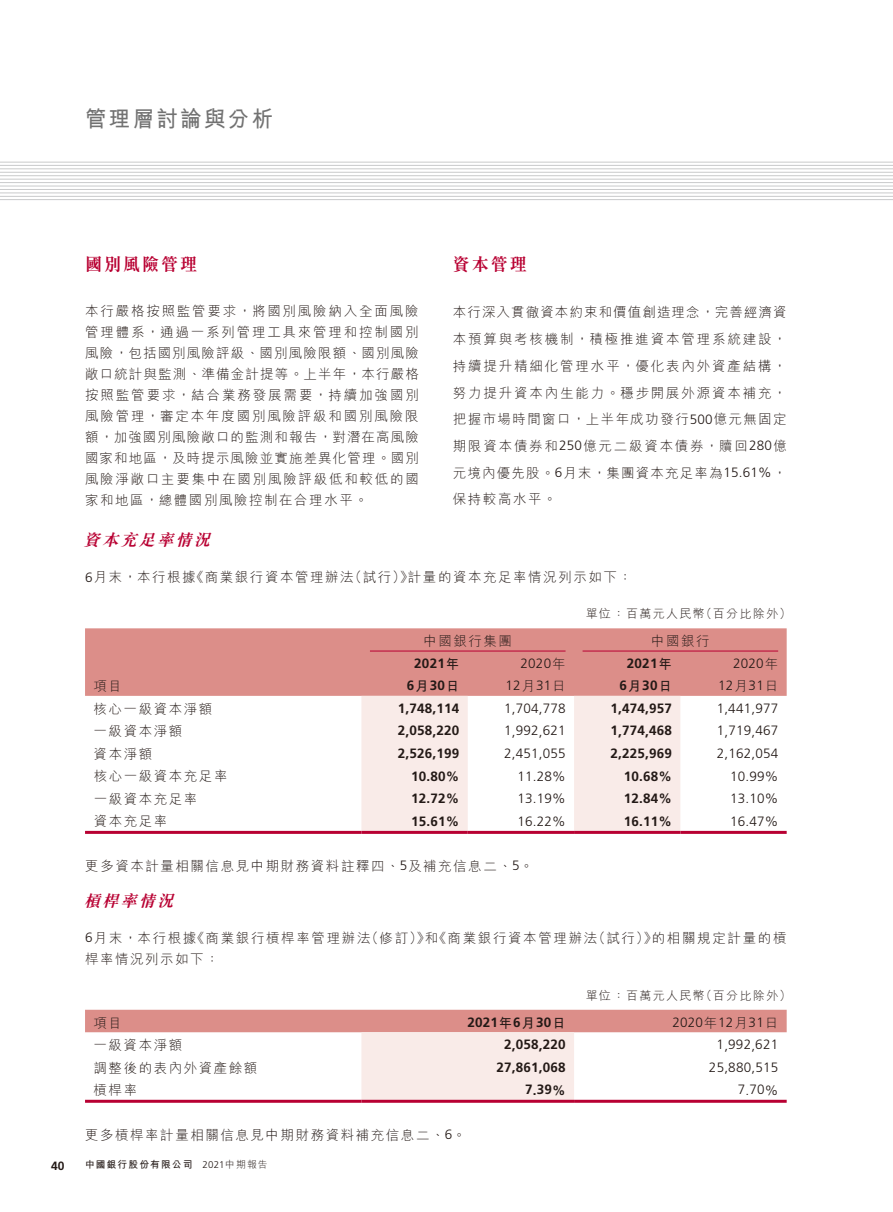
<style>
.page{position:relative;width:893px;height:1212px;background:#fff}
.page>*{position:absolute;margin:0;border:0;box-sizing:border-box;transform-origin:0 0}
.t1{font:700 22.5px "M Hei HK";letter-spacing:.115em;color:#727272;scale:.95 1}
.t2{font:700 18px "M Sung HK";letter-spacing:.115em;color:#b80032;scale:.95 1}
.t3{font:italic 700 16.5px "M Sung HK";color:#b80032}
.t4{font:300 13.5px/21px "M Hei HK";letter-spacing:.115em;color:#231916;text-align:justify}
.t5{font:300 13.5px/22.5px "Frutiger";letter-spacing:.015em;color:#231916;text-align:right}
.t6{font:700 13.5px/22.5px "Frutiger";letter-spacing:.015em;color:#231916;text-align:center}
.t7{font:300 12px "M Hei HK";letter-spacing:.115em;color:#231916}
.t8{font:700 12px "Frutiger";color:#231916}
.t9{font:700 9.75px "M Hei HK";letter-spacing:.115em;color:#231916}
.s1{font-family:"Frutiger"}
.s2{font-family:"M Hei HK"}
.s3{font-family:"Frutiger";font-weight:300}
.s4{font-weight:300}
</style>
<div class="page">
<hr style="left:0;top:162px;width:893px;height:1px;background:#c9cacb">
<hr style="left:0;top:165px;width:893px;height:1px;background:#c9cacb">
<hr style="left:0;top:168px;width:893px;height:1px;background:#c9cacb">
<hr style="left:0;top:172px;width:893px;height:1px;background:#c9cacb">
<hr style="left:0;top:175px;width:893px;height:1px;background:#c9cacb">
<hr style="left:0;top:179px;width:893px;height:1px;background:#c9cacb">
<hr style="left:0;top:182px;width:893px;height:1px;background:#c9cacb">
<hr style="left:0;top:186px;width:893px;height:1px;background:#c9cacb">
<hr style="left:0;top:189px;width:893px;height:1px;background:#c9cacb">
<hr style="left:0;top:192px;width:893px;height:1px;background:#c9cacb">
<hr style="left:0;top:196px;width:893px;height:1px;background:#c9cacb">
<hr style="left:0;top:199px;width:893px;height:1px;background:#c9cacb">
<div style="left:85px;top:628px;width:702px;height:68px;background:#dc8e89"></div>
<svg style="left:361px;top:696px;width:319px;height:135px;fill:#f9ebe8"></svg>
<hr style="left:85px;top:831px;width:276px;height:3px;background:#b80032">
<hr style="left:361px;top:831px;width:107px;height:3px;background:#b80032">
<hr style="left:468px;top:831px;width:106px;height:3px;background:#b80032">
<hr style="left:574px;top:831px;width:106px;height:3px;background:#b80032">
<hr style="left:680px;top:831px;width:107px;height:3px;background:#b80032">
<hr style="left:370px;top:651px;width:196px;height:1px;background:#b80032">
<hr style="left:583px;top:651px;width:195px;height:1px;background:#b80032">
<svg style="left:85px;top:1010px;width:702px;height:90px"></svg>
<hr style="left:85px;top:1100px;width:276px;height:3px;background:#b80032">
<hr style="left:361px;top:1100px;width:213px;height:3px;background:#b80032">
<hr style="left:574px;top:1100px;width:213px;height:3px;background:#b80032">
<h1 class="t1" style="left:85px;top:102px;width:199px">管理層討論與分析</h1>
<h2 class="t2" style="left:85px;top:252px;width:120px">國別風險管理</h2>
<p class="t4" style="left:85px;top:300px;width:335px">本行嚴格按照監管要求，將國別風險納入全面風險管理體系，通過一系列管理工具來管理和控制國別風險，包括國別風險評級、國別風險限額、國別風險敞口統計與監測、準備金計提等。上半年，本行嚴格按照監管要求，結合業務發展需要，持續加強國別風險管理，審定本年度國別風險評級和國別風險限額，加強國別風險敞口的監測和報告，對潛在高風險國家和地區，及時提示風險並實施差異化管理。國別風險淨敞口主要集中在國別風險評級低和較低的國家和地區，總體國別風險控制在合理水平。</p>
<h2 class="t2" style="left:453px;top:252px;width:80px">資本管理</h2>
<p class="t4" style="left:453px;top:299px;width:335px;line-height:26.7px">本行深入貫徹資本約束和價值創造理念，完善經濟資本預算與考核機制，積極推進資本管理系統建設，持續提升精細化管理水平，優化表內外資產結構，努力提升資本內生能力。穩步開展外源資本補充，把握市場時間窗口，上半年成功發行<span class="s1">500</span>億元無固定期限資本債券和<span class="s1">250</span>億元二級資本債券，贖回<span class="s1">280</span>億元境內優先股。<span class="s1">6</span>月末，集團資本充足率為<span class="s1">15.61%</span>，保持較高水平。</p>
<p class="t3" style="left:83px;top:529px;width:134px">資本充足率情況</p>
<p class="t4" style="left:85px;top:566px;width:548px"><span class="s1">6</span>月末，本行根據《商業銀行資本管理辦法（試行）》計量的資本充足率情況列示如下：</p>
<p class="t7" style="left:586px;top:605px;width:207px">單位：百萬元人民幣（百分比除外）</p>
<p class="t4" style="left:423px;top:630px;width:90px">中國銀行集團</p>
<p class="t4" style="left:651px;top:630px;width:60px">中國銀行</p>
<p class="t4" style="left:94px;top:675px;width:30px">項目</p>
<p class="t6" style="left:407px;top:652px;width:54px">2021<span class="s2">年<br></span>6<span class="s2">月</span>30<span class="s2">日</span></p>
<p class="t5" style="left:506px;top:652px;width:61px">2020<span class="s2">年<br></span>12<span class="s2">月</span>31<span class="s2">日</span></p>
<p class="t6" style="left:620px;top:652px;width:54px">2021<span class="s2">年<br></span>6<span class="s2">月</span>30<span class="s2">日</span></p>
<p class="t5" style="left:718px;top:652px;width:61px">2020<span class="s2">年<br></span>12<span class="s2">月</span>31<span class="s2">日</span></p>
<p class="t4" style="left:94px;top:698px;width:120px">核心一級資本淨額</p>
<p class="t6" style="left:398px;top:697px;width:63px">1,748,114</p>
<p class="t5" style="left:504px;top:697px;width:63px">1,704,778</p>
<p class="t6" style="left:610px;top:697px;width:63px">1,474,957</p>
<p class="t5" style="left:717px;top:697px;width:63px">1,441,977</p>
<p class="t4" style="left:94px;top:720px;width:90px">一級資本淨額</p>
<p class="t6" style="left:398px;top:719px;width:63px">2,058,220</p>
<p class="t5" style="left:504px;top:720px;width:63px">1,992,621</p>
<p class="t6" style="left:610px;top:719px;width:63px">1,774,468</p>
<p class="t5" style="left:717px;top:720px;width:63px">1,719,467</p>
<p class="t4" style="left:94px;top:743px;width:60px">資本淨額</p>
<p class="t6" style="left:398px;top:742px;width:63px">2,526,199</p>
<p class="t5" style="left:504px;top:742px;width:63px">2,451,055</p>
<p class="t6" style="left:610px;top:742px;width:63px">2,225,969</p>
<p class="t5" style="left:717px;top:742px;width:63px">2,162,054</p>
<p class="t4" style="left:94px;top:765px;width:135px">核心一級資本充足率</p>
<p class="t6" style="left:411px;top:765px;width:50px">10.80%</p>
<p class="t5" style="left:517px;top:765px;width:50px">11.28%</p>
<p class="t6" style="left:624px;top:765px;width:50px">10.68%</p>
<p class="t5" style="left:730px;top:765px;width:50px">10.99%</p>
<p class="t4" style="left:94px;top:788px;width:105px">一級資本充足率</p>
<p class="t6" style="left:411px;top:787px;width:50px">12.72%</p>
<p class="t5" style="left:517px;top:787px;width:50px">13.19%</p>
<p class="t6" style="left:624px;top:787px;width:50px">12.84%</p>
<p class="t5" style="left:730px;top:787px;width:50px">13.10%</p>
<p class="t4" style="left:94px;top:810px;width:75px">資本充足率</p>
<p class="t6" style="left:411px;top:810px;width:50px">15.61%</p>
<p class="t5" style="left:518px;top:810px;width:50px">16.22%</p>
<p class="t6" style="left:624px;top:810px;width:50px">16.11%</p>
<p class="t5" style="left:730px;top:810px;width:50px">16.47%</p>
<p class="t4" style="left:85px;top:855px;width:449px">更多資本計量相關信息見中期財務資料註釋四、<span class="s1">5</span>及補充信息二、<span class="s1">5</span>。</p>
<p class="t3" style="left:83px;top:889px;width:97px">槓桿率情況</p>
<p class="t4" style="left:85px;top:927px;width:703px"><span class="s1">6</span>月末，本行根據《商業銀行槓桿率管理辦法（修訂）》和《商業銀行資本管理辦法（試行）》的相關規定計量的槓桿率情況列示如下：</p>
<p class="t7" style="left:586px;top:987px;width:207px">單位：百萬元人民幣（百分比除外）</p>
<p class="t4" style="left:94px;top:1011px;width:30px">項目</p>
<p class="t6" style="left:467px;top:1011px;width:100px">2021<span class="s2">年</span>6<span class="s2">月</span>30<span class="s2">日</span></p>
<p class="t5" style="left:672px;top:1011px;width:107px">2020<span class="s2">年</span>12<span class="s2">月</span>31<span class="s2">日</span></p>
<p class="t4" style="left:94px;top:1034px;width:90px">一級資本淨額</p>
<p class="t6" style="left:504px;top:1033px;width:63px">2,058,220</p>
<p class="t5" style="left:717px;top:1034px;width:63px">1,992,621</p>
<p class="t4" style="left:94px;top:1056px;width:165px">調整後的表內外資產餘額</p>
<p class="t6" style="left:496px;top:1056px;width:71px">27,861,068</p>
<p class="t5" style="left:709px;top:1056px;width:71px">25,880,515</p>
<p class="t4" style="left:94px;top:1079px;width:45px">槓桿率</p>
<p class="t6" style="left:525px;top:1078px;width:42px">7.39%</p>
<p class="t5" style="left:738px;top:1079px;width:42px">7.70%</p>
<p class="t4" style="left:85px;top:1123px;width:382px">更多槓桿率計量相關信息見中期財務資料補充信息二、<span class="s1">6</span>。</p>
<p class="t8" style="left:51px;top:1158px;width:15px">40</p>
<p class="t9" style="left:85px;top:1157px;width:184px">中國銀行股份有限公司 <span class="s3">2021</span><span class="s4">中期報告</span></p>
</div>
